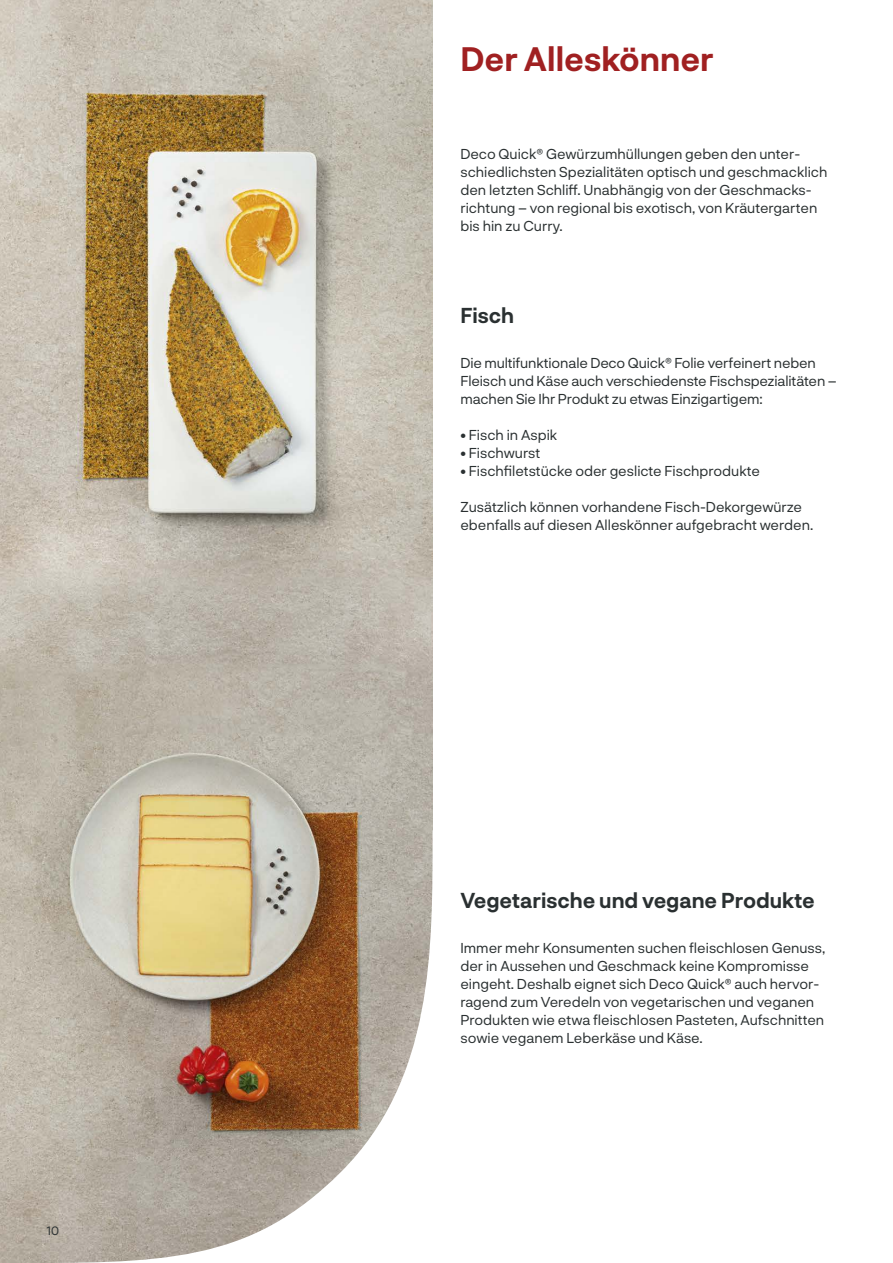
<style>
.page{position:relative;width:893px;height:1263px;background:#fff}
.page>*{position:absolute;margin:0;border:0;box-sizing:border-box;transform-origin:0 0}
.t1{font:700 33px "Neurial Grotesk";color:#a02021}
.t2{font:700 21px "Neurial Grotesk";color:#2a3031}
.t3{font:14.25px/18px "Neurial Grotesk";color:#2a3031}
.t4{font:12px "Neurial Grotesk";color:#2a3031}
</style>
<div class="page">
<img style="left:0;top:0;width:433px;height:827px">
<svg style="left:0;top:827px;width:433px;height:436px;background:#bbab96"></svg>
<p class="t4" style="left:47px;top:1223px;width:14px">10</p>
<h1 class="t1" style="left:460px;top:35px;width:255px">Der Alleskönner</h1>
<p class="t3" style="left:460px;top:144px;width:368px">Deco Quick® Gewürzumhüllungen geben den unter&shy;schiedlichsten Spezialitäten optisch und geschmacklich den letzten Schliff. Unabhängig von der Geschmacks&shy;richtung – von regional bis exotisch, von Kräutergarten bis hin zu Curry.</p>
<h2 class="t2" style="left:460px;top:301px;width:55px">Fisch</h2>
<p class="t3" style="left:460px;top:353px;width:378px">Die multifunktionale Deco Quick® Folie verfeinert neben<br>Fleisch und Käse auch verschiedenste Fischspezialitäten – machen Sie Ihr Produkt zu etwas Einzigartigem:</p>
<p class="t3" style="left:460px;top:425px;width:98px">• Fisch in Aspik</p>
<p class="t3" style="left:460px;top:443px;width:81px">• Fischwurst</p>
<p class="t3" style="left:460px;top:461px;width:301px">• Fischfiletstücke oder geslicte Fischprodukte</p>
<p class="t3" style="left:460px;top:497px;width:354px">Zusätzlich können vorhandene Fisch-Dekorgewürze ebenfalls auf diesen Alleskönner aufgebracht werden.</p>
<h2 class="t2" style="left:460px;top:885px;width:356px">Vegetarische und vegane Produkte</h2>
<p class="t3" style="left:460px;top:938px;width:366px">Immer mehr Konsumenten suchen fleischlosen Genuss, der in Aussehen und Geschmack keine Kompromisse eingeht. Deshalb eignet sich Deco Quick® auch hervor&shy;ragend zum Veredeln von vegetarischen und veganen Produkten wie etwa fleischlosen Pasteten, Aufschnitten sowie veganem Leberkäse und Käse.</p>
</div>
